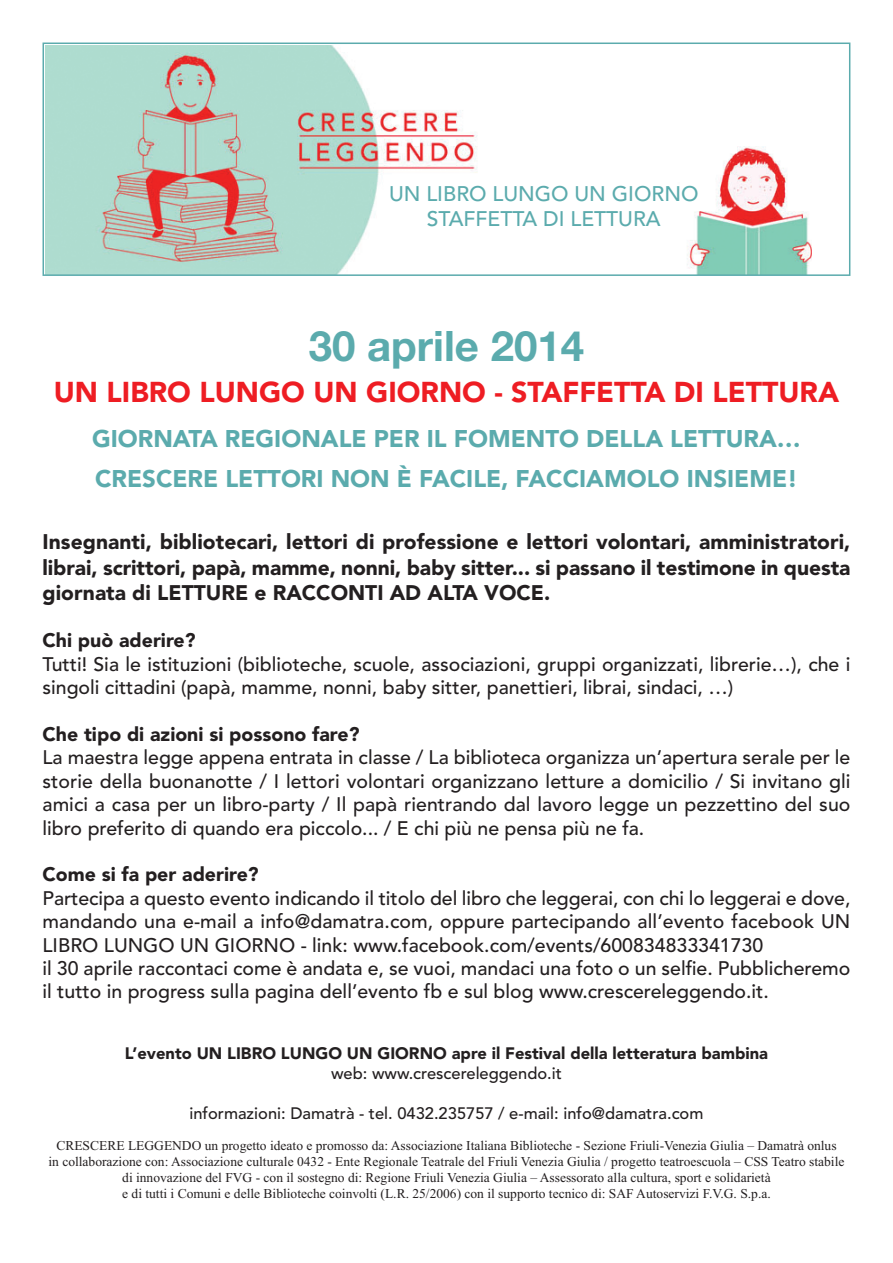
<style>
.page{position:relative;width:893px;height:1263px;background:#fff}
.page>*{position:absolute;margin:0;border:0;box-sizing:border-box;transform-origin:0 0}
.t1{font:700 42px "Helvetica Neue";color:#5babad}
.t2{font:900 28.5px "Avenir LT Std";color:#ee1d23}
.t3{font:900 24px/39.9px "Avenir LT Std";color:#5babad}
.t4{font:900 21px/25.2px "Avenir LT Std";color:#231f20;text-align:justify}
.t5{font:500 21px/25.2px "Avenir LT Std";color:#5babad;text-align:center}
.t6{font:500 19.5px/23.4px "Avenir LT Std";color:#231f20}
.t7{font:900 19.5px "Avenir LT Std";color:#231f20}
.t8{font:500 16.5px "Avenir LT Std";color:#231f20}
.t9{font:900 16.5px "Avenir LT Std";color:#231f20}
.t10{font:13.5px/16.2px "Times New Roman";color:#231f20;text-align:center}
</style>
<div class="page">
<img style="left:46px;top:46px;width:765px;height:227px">
<div style="left:43px;top:43px;width:807px;height:233px;border:2px solid #5babad"></div>
<p class="t5" style="left:389px;top:183px;width:311px">UN LIBRO LUNGO UN GIORNO<br>STAFFETTA DI LETTURA</p>
<h1 class="t1" style="left:309px;top:320px;width:277px">30 aprile 2014</h1>
<h2 class="t2" style="left:54px;top:380px;width:787px">UN LIBRO LUNGO UN GIORNO - STAFFETTA DI LETTURA</h2>
<p class="t3" style="left:92px;top:421px;width:710px">GIORNATA REGIONALE PER IL FOMENTO DELLA LETTURA…<br>CRESCERE LETTORI NON È FACILE, FACCIAMOLO INSIEME!</p>
<p class="t4" style="left:43px;top:531px;width:809px">Insegnanti, bibliotecari, lettori di professione e lettori volontari, amministratori, librai, scrittori, papà, mamme, nonni, baby sitter... si passano il testimone in questa giornata di LETTURE e RACCONTI AD ALTA VOCE.</p>
<p class="t7" style="left:43px;top:633px;width:155px">Chi può aderire?</p>
<p class="t6" style="left:43px;top:654px;width:809px">Tutti! Sia le istituzioni (biblioteche, scuole, associazioni, gruppi organizzati, librerie…), che i singoli cittadini (papà, mamme, nonni, baby sitter, panettieri, librai, sindaci, …)</p>
<p class="t7" style="left:43px;top:726px;width:318px">Che tipo di azioni si possono fare?</p>
<p class="t6" style="left:43px;top:747px;width:809px;text-align:justify">La maestra legge appena entrata in classe / La biblioteca organizza un’apertura serale per le storie della buonanotte / I lettori volontari organizzano letture a domicilio / Si invitano gli amici a casa per un libro-party / Il papà rientrando dal lavoro legge un pezzettino del suo libro preferito di quando era piccolo... / E chi più ne pensa più ne fa.</p>
<p class="t7" style="left:43px;top:867px;width:218px">Come si fa per aderire?</p>
<p class="t6" style="left:43px;top:888px;width:809px">Partecipa a questo evento indicando il titolo del libro che leggerai, con chi lo leggerai e dove, mandando una e-mail a info@damatra.com, oppure partecipando all’evento facebook UN LIBRO LUNGO UN GIORNO - link: www.facebook.com/events/600834833341730<br>il 30 aprile raccontaci come è andata e, se vuoi, mandaci una foto o un selfie. Pubblicheremo il tutto in progress sulla pagina dell’evento fb e sul blog www.crescereleggendo.it.</p>
<p class="t9" style="left:125px;top:1047px;width:645px">L’evento UN LIBRO LUNGO UN GIORNO apre il Festival della letteratura bambina</p>
<p class="t8" style="left:331px;top:1067px;width:232px">web: www.crescereleggendo.it</p>
<p class="t8" style="left:189px;top:1106px;width:515px">informazioni: Damatrà - tel. 0432.235757 / e-mail: info@damatra.com</p>
<p class="t10" style="left:49px;top:1137px;width:797px">CRESCERE LEGGENDO un progetto ideato e promosso da: Associazione Italiana Biblioteche - Sezione Friuli-Venezia Giulia – Damatrà onlus<br>in collaborazione con: Associazione culturale 0432 - Ente Regionale Teatrale del Friuli Venezia Giulia / progetto teatroescuola – CSS Teatro stabile di innovazione del FVG - con il sostegno di: Regione Friuli Venezia Giulia – Assessorato alla cultura, sport e solidarietà<br>e di tutti i Comuni e delle Biblioteche coinvolti (L.R. 25/2006) con il supporto tecnico di: SAF Autoservizi F.V.G. S.p.a.</p>
</div>
